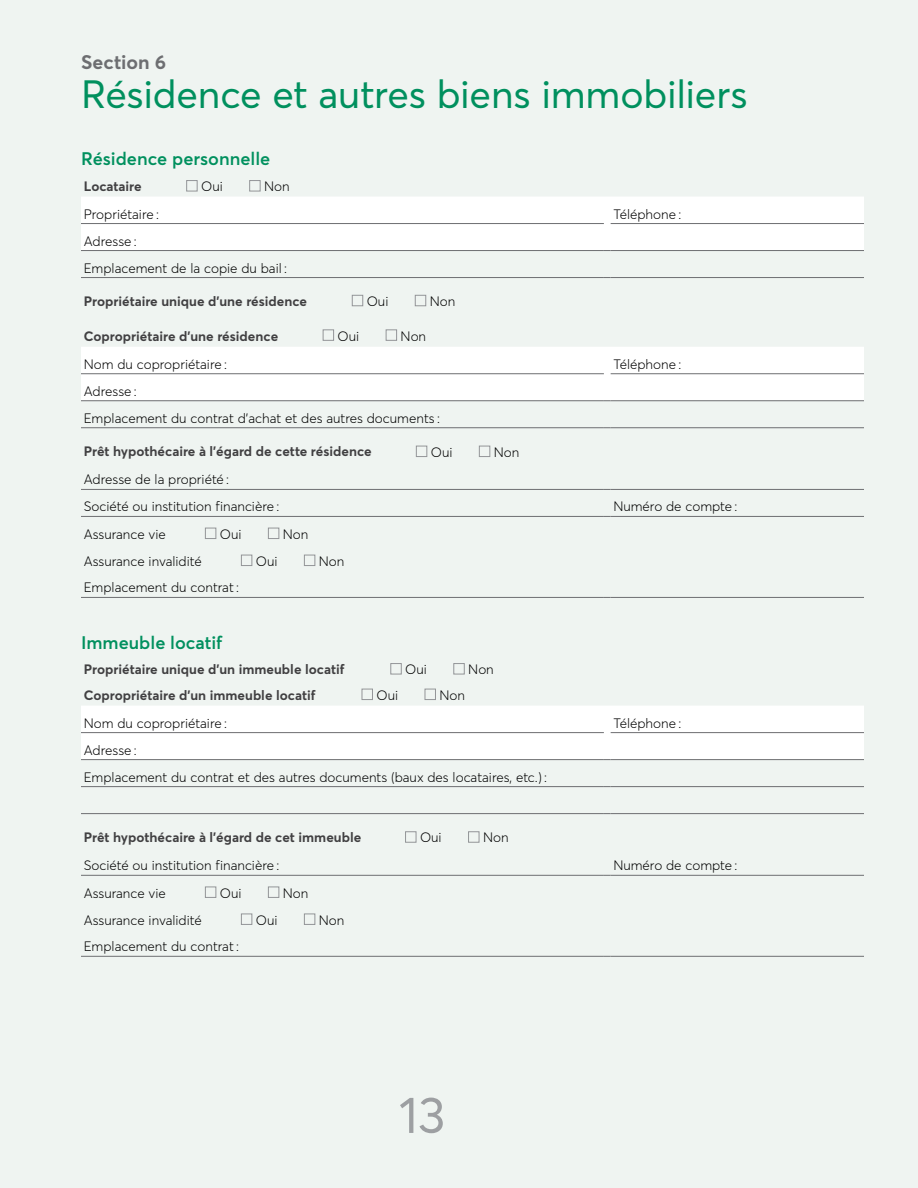
<style>
.page{position:relative;width:918px;height:1188px;background:#eff4f1}
.page>*{position:absolute;margin:0;border:0;box-sizing:border-box;transform-origin:0 0}
.t1{font:51px "Averta";color:#9d9fa2}
.t2{font:39px "Averta";letter-spacing:-.01em;color:#00905e}
.t3{font:700 19.5px "Averta";color:#6d6e71}
.t4{font:600 18px "Averta";color:#00905e}
.t5{font:300 13.5px/27px "Averta";color:#000}
.t6{font:700 13.5px "Averta";color:#414042}
</style>
<div class="page">
<div style="left:81px;top:197px;width:783px;height:54px;background:#fff"></div>
<hr style="left:611px;top:250px;width:253px;height:1px;background:#6d6e71">
<hr style="left:81px;top:277px;width:523px;height:1px;background:#6d6e71">
<hr style="left:611px;top:277px;width:253px;height:1px;background:#6d6e71">
<div style="left:81px;top:347px;width:783px;height:54px;background:#fff"></div>
<hr style="left:611px;top:400px;width:253px;height:1px;background:#6d6e71">
<hr style="left:81px;top:427px;width:523px;height:1px;background:#6d6e71">
<hr style="left:611px;top:427px;width:253px;height:1px;background:#6d6e71">
<hr style="left:81px;top:516px;width:523px;height:1px;background:#6d6e71">
<hr style="left:611px;top:516px;width:253px;height:1px;background:#6d6e71">
<hr style="left:81px;top:597px;width:523px;height:1px;background:#6d6e71">
<hr style="left:611px;top:597px;width:253px;height:1px;background:#6d6e71">
<hr style="left:81px;top:489px;width:523px;height:1px;background:#6d6e71">
<hr style="left:611px;top:489px;width:253px;height:1px;background:#6d6e71">
<div style="left:205px;top:528px;width:11px;height:11px;border:1px solid #939598"></div>
<div style="left:268px;top:528px;width:11px;height:11px;border:1px solid #939598"></div>
<div style="left:241px;top:555px;width:11px;height:11px;border:1px solid #939598"></div>
<div style="left:304px;top:555px;width:11px;height:11px;border:1px solid #939598"></div>
<hr style="left:81px;top:813px;width:523px;height:1px;background:#6d6e71">
<hr style="left:611px;top:813px;width:253px;height:1px;background:#6d6e71">
<div style="left:81px;top:706px;width:783px;height:54px;background:#fff"></div>
<hr style="left:611px;top:759px;width:253px;height:1px;background:#6d6e71">
<hr style="left:81px;top:786px;width:523px;height:1px;background:#6d6e71">
<hr style="left:611px;top:786px;width:253px;height:1px;background:#6d6e71">
<hr style="left:81px;top:875px;width:523px;height:1px;background:#6d6e71">
<hr style="left:611px;top:875px;width:253px;height:1px;background:#6d6e71">
<hr style="left:81px;top:956px;width:523px;height:1px;background:#6d6e71">
<hr style="left:611px;top:956px;width:253px;height:1px;background:#6d6e71">
<div style="left:205px;top:887px;width:11px;height:11px;border:1px solid #939598"></div>
<div style="left:268px;top:887px;width:11px;height:11px;border:1px solid #939598"></div>
<div style="left:241px;top:914px;width:11px;height:11px;border:1px solid #939598"></div>
<div style="left:304px;top:914px;width:11px;height:11px;border:1px solid #939598"></div>
<div style="left:186px;top:180px;width:11px;height:11px;border:1px solid #939598"></div>
<div style="left:249px;top:180px;width:11px;height:11px;border:1px solid #939598"></div>
<div style="left:352px;top:295px;width:11px;height:11px;border:1px solid #939598"></div>
<div style="left:415px;top:295px;width:11px;height:11px;border:1px solid #939598"></div>
<div style="left:323px;top:330px;width:11px;height:11px;border:1px solid #939598"></div>
<div style="left:386px;top:330px;width:11px;height:11px;border:1px solid #939598"></div>
<div style="left:416px;top:446px;width:11px;height:11px;border:1px solid #939598"></div>
<div style="left:479px;top:446px;width:11px;height:11px;border:1px solid #939598"></div>
<div style="left:391px;top:663px;width:10px;height:11px;border:1px solid #939598"></div>
<div style="left:454px;top:663px;width:10px;height:11px;border:1px solid #939598"></div>
<div style="left:362px;top:689px;width:11px;height:11px;border:1px solid #939598"></div>
<div style="left:425px;top:689px;width:11px;height:11px;border:1px solid #939598"></div>
<div style="left:405px;top:832px;width:11px;height:10px;border:1px solid #939598"></div>
<div style="left:468px;top:832px;width:11px;height:10px;border:1px solid #939598"></div>
<h2 class="t3" style="left:81px;top:50px;width:87px">Section 6</h2>
<h2 class="t2" style="left:81px;top:70px;width:668px">Résidence et autres biens immobiliers</h2>
<h3 class="t4" style="left:81px;top:147px;width:191px">Résidence personnelle</h3>
<h4 class="t6" style="left:84px;top:177px;width:59px">Locataire</h4>
<p class="t5" style="left:84px;top:200px;width:77px">Propriétaire :</p>
<p class="t5" style="left:613px;top:200px;width:70px">Téléphone :</p>
<p class="t5" style="left:84px;top:227px;width:205px">Adresse :<br>Emplacement de la copie du bail :</p>
<h4 class="t6" style="left:84px;top:293px;width:225px">Propriétaire unique d’une résidence</h4>
<h4 class="t6" style="left:84px;top:327px;width:196px">Copropriétaire d’une résidence</h4>
<p class="t5" style="left:84px;top:350px;width:145px">Nom du copropriétaire :</p>
<p class="t5" style="left:613px;top:350px;width:70px">Téléphone :</p>
<p class="t5" style="left:84px;top:377px;width:358px">Adresse :<br>Emplacement du contrat d’achat et des autres documents :</p>
<h4 class="t6" style="left:84px;top:443px;width:290px">Prêt hypothécaire à l’égard de cette résidence</h4>
<p class="t5" style="left:84px;top:466px;width:197px">Adresse de la propriété :<br>Société ou institution financière :</p>
<p class="t5" style="left:201px;top:173px;width:23px">Oui</p>
<p class="t5" style="left:264px;top:173px;width:27px">Non</p>
<p class="t5" style="left:367px;top:288px;width:23px">Oui</p>
<p class="t5" style="left:430px;top:288px;width:27px">Non</p>
<p class="t5" style="left:338px;top:322px;width:23px">Oui</p>
<p class="t5" style="left:401px;top:322px;width:27px">Non</p>
<p class="t5" style="left:431px;top:438px;width:23px">Oui</p>
<p class="t5" style="left:494px;top:438px;width:27px">Non</p>
<p class="t5" style="left:613px;top:493px;width:126px">Numéro de compte :</p>
<p class="t5" style="left:84px;top:520px;width:84px">Assurance vie</p>
<p class="t5" style="left:220px;top:520px;width:23px">Oui</p>
<p class="t5" style="left:283px;top:520px;width:27px">Non</p>
<p class="t5" style="left:84px;top:547px;width:120px">Assurance invalidité</p>
<p class="t5" style="left:256px;top:547px;width:23px">Oui</p>
<p class="t5" style="left:319px;top:547px;width:27px">Non</p>
<p class="t5" style="left:84px;top:574px;width:157px">Emplacement du contrat :</p>
<h3 class="t4" style="left:81px;top:631px;width:143px">Immeuble locatif</h3>
<h4 class="t6" style="left:84px;top:661px;width:262px">Propriétaire unique d’un immeuble locatif</h4>
<h4 class="t6" style="left:84px;top:686px;width:233px">Copropriétaire d’un immeuble locatif</h4>
<p class="t5" style="left:84px;top:709px;width:145px">Nom du copropriétaire :</p>
<p class="t5" style="left:613px;top:709px;width:70px">Téléphone :</p>
<p class="t5" style="left:84px;top:736px;width:465px">Adresse :<br>Emplacement du contrat et des autres documents (baux des locataires, etc.) :</p>
<p class="t5" style="left:405px;top:656px;width:23px">Oui</p>
<p class="t5" style="left:468px;top:656px;width:27px">Non</p>
<p class="t5" style="left:376px;top:681px;width:23px">Oui</p>
<p class="t5" style="left:439px;top:681px;width:27px">Non</p>
<h4 class="t6" style="left:84px;top:829px;width:279px">Prêt hypothécaire à l’égard de cet immeuble</h4>
<p class="t5" style="left:84px;top:852px;width:197px">Société ou institution financière :</p>
<p class="t5" style="left:613px;top:852px;width:126px">Numéro de compte :</p>
<p class="t5" style="left:84px;top:879px;width:84px">Assurance vie</p>
<p class="t5" style="left:220px;top:879px;width:23px">Oui</p>
<p class="t5" style="left:283px;top:879px;width:27px">Non</p>
<p class="t5" style="left:84px;top:906px;width:120px">Assurance invalidité</p>
<p class="t5" style="left:256px;top:906px;width:23px">Oui</p>
<p class="t5" style="left:319px;top:906px;width:27px">Non</p>
<p class="t5" style="left:84px;top:933px;width:157px">Emplacement du contrat :</p>
<p class="t5" style="left:420px;top:824px;width:23px">Oui</p>
<p class="t5" style="left:483px;top:824px;width:27px">Non</p>
<h1 class="t1" style="left:399px;top:1083px;width:48px">13</h1>
</div>
